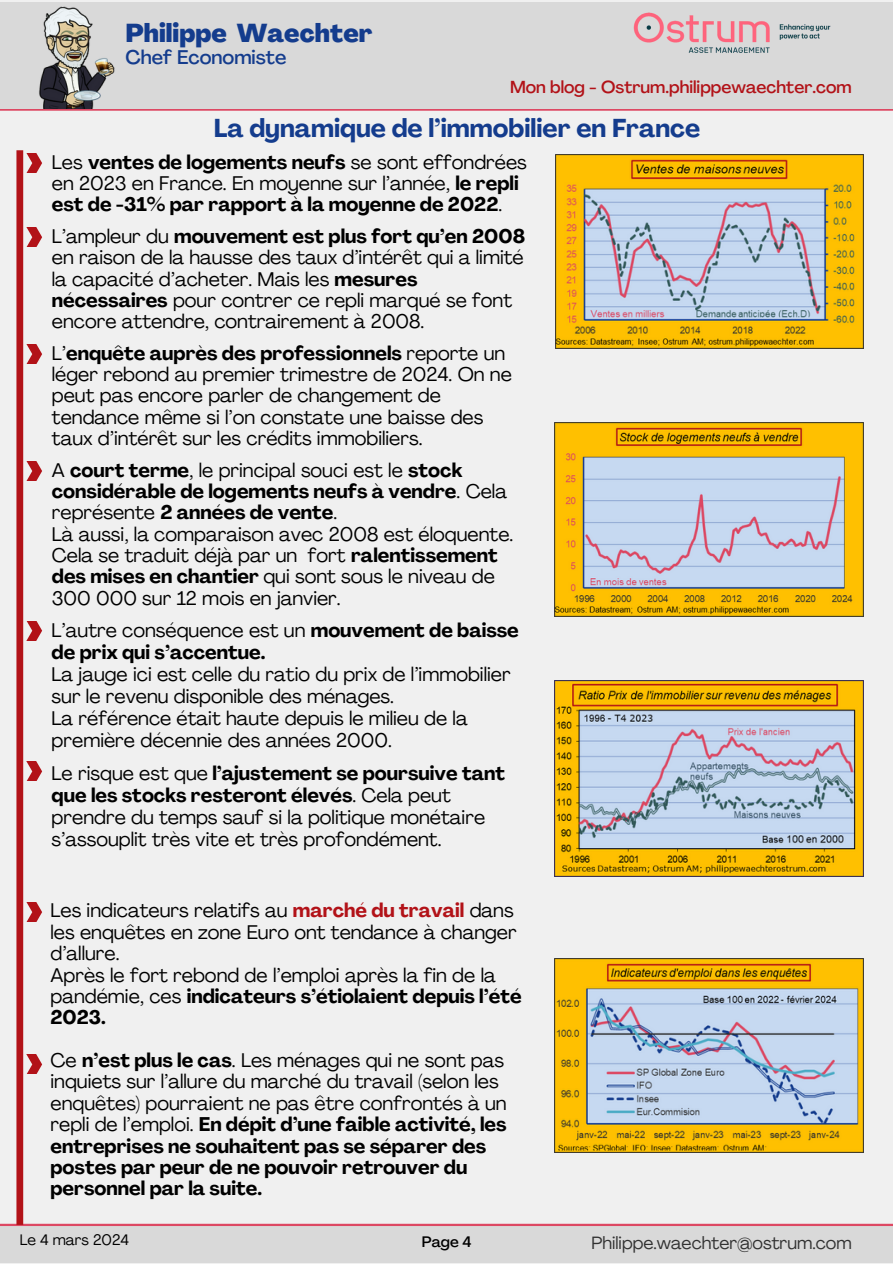
<style>
.page{position:relative;width:893px;height:1264px;background:#fff}
.page>*{position:absolute;margin:0;border:0;box-sizing:border-box;transform-origin:0 0}
.t1{font:700 25.5px "Agrandir";color:#143c8d}
.t2{font:800 25.5px "Agrandir";color:#143c8d}
.t3{font:19.5px/21.3px "Agrandir";color:#000}
.t4{font:700 19.5px/21.3px "Agrandir";color:#000}
.t5{font:500 19.5px "Agrandir";color:#143c8d}
.t6{font:17.55px "Agrandir";color:#313131}
.t7{font:500 17.1px "Agrandir";color:#b21218}
.t8{font:15px "Agrandir";color:#000}
.t9{font:500 15px "Agrandir";color:#000}
.s1{font-weight:400}
.s2{font-weight:700}
.s3{font-weight:700;color:#b21218}
</style>
<div class="page">
<div style="left:0;top:0;width:892px;height:1263px;background:#f0f0f0"></div>
<hr style="left:0;top:108px;width:892px;height:3px;background:#dd4863">
<div style="left:0;top:1225px;width:892px;height:37px;background:#d9d9d9"></div>
<hr style="left:0;top:1223px;width:892px;height:2px;background:#dd4863">
<div style="left:0;top:2px;width:892px;height:106px;background:#d9d9d9"></div>
<img style="left:39px;top:6px;width:76px;height:102px">
<div style="left:16px;top:150px;width:7px;height:1074px;background:#b21218"></div>
<img style="left:633px;top:12px;width:198px;height:41px">
<svg style="left:23px;top:153px;width:19px;height:20px"></svg>
<svg style="left:23px;top:228px;width:19px;height:19px"></svg>
<svg style="left:23px;top:344px;width:19px;height:19px"></svg>
<svg style="left:23px;top:461px;width:19px;height:19px"></svg>
<svg style="left:23px;top:621px;width:19px;height:19px"></svg>
<svg style="left:23px;top:761px;width:19px;height:20px"></svg>
<svg style="left:23px;top:1054px;width:19px;height:19px"></svg>
<img style="left:555px;top:155px;width:308px;height:193px">
<img style="left:554px;top:422px;width:309px;height:195px">
<img style="left:554px;top:681px;width:309px;height:195px">
<img style="left:554px;top:958px;width:309px;height:194px">
<svg style="left:23px;top:902px;width:19px;height:19px"></svg>
<p class="t2" style="left:125px;top:23px;width:248px">Philippe Waechter</p>
<p class="t5" style="left:125px;top:50px;width:162px">Chef Economiste</p>
<h2 class="t7" style="left:510px;top:80px;width:343px">Mon blog - Ostrum.philippewaechter.com</h2>
<h2 class="t1" style="left:214px;top:118px;width:488px">La dynamique de l’immobilier en France</h2>
<p class="t4" style="left:52px;top:153px;width:476px"><span class="s1">Les</span> ventes de logements neufs <span class="s1">se sont effondrées en 2023 en France. En moyenne sur l’année,</span> le repli est de -31% par rapport à la moyenne de 2022<span class="s1">.</span></p>
<p class="t3" style="left:52px;top:227px;width:475px">L’ampleur du <span class="s2">mouvement est plus fort qu’en 2008 </span>en raison de la hausse des taux d’intérêt qui a limité la capacité d’acheter. Mais les <span class="s2">mesures nécessaires</span> pour contrer ce repli marqué se font encore attendre, contrairement à 2008.</p>
<h2 class="t3" style="left:52px;top:344px;width:461px">L’<span class="s2">enquête auprès des professionnels</span> reporte un léger rebond au premier trimestre de 2024. On ne peut pas encore parler de changement de tendance même si l’on constate une baisse des taux d’intérêt sur les crédits immobiliers.</h2>
<p class="t3" style="left:52px;top:461px;width:463px">A <span class="s2">court terme</span>, le principal souci est le <span class="s2">stock considérable de logements neufs à vendre</span>. Cela représente <span class="s2">2 années de vente</span>.<br>Là aussi, la comparaison avec 2008 est éloquente.<br>Cela se traduit déjà par un fort <span class="s2">ralentissement des mises en chantier</span> qui sont sous le niveau de 300 000 sur 12 mois en janvier.</p>
<h2 class="t3" style="left:52px;top:621px;width:468px;line-height:21.9px">L’autre conséquence est un <span class="s2">mouvement de baisse de prix qui s’accentue.<br></span>La jauge ici est celle du ratio du prix de l’immobilier sur le revenu disponible des ménages.<br>La référence était haute depuis le milieu de la première décennie des années 2000.</h2>
<h2 class="t3" style="left:52px;top:764px;width:455px;line-height:21.9px">Le risque est que <span class="s2">l’ajustement se poursuive tant que les stocks resteront élevés</span>. Cela peut prendre du temps sauf si la politique monétaire s’assouplit très vite et très profondément.</h2>
<p class="t3" style="left:50px;top:901px;width:472px">Les indicateurs relatifs au <span class="s3">marché du travail</span> dans les enquêtes en zone Euro ont tendance à changer d’allure.<br>Après le fort rebond de l’emploi après la fin de la pandémie, ces <span class="s2">indicateurs s’étiolaient depuis l’été 2023.</span></p>
<p class="t4" style="left:50px;top:1051px;width:457px"><span class="s1">Ce</span> n’est plus le cas<span class="s1">. Les ménages qui ne sont pas inquiets sur l’allure du marché du travail (selon les enquêtes) pourraient ne pas être confrontés à un repli de l’emploi.</span> En dépit d’une faible activité, les entreprises ne souhaitent pas se séparer des postes par peur de ne pouvoir retrouver du personnel par la suite.</p>
<h2 class="t8" style="left:20px;top:1234px;width:111px">Le 4 mars 2024</h2>
<p class="t9" style="left:422px;top:1235px;width:51px">Page 4</p>
<p class="t6" style="left:591px;top:1235px;width:262px">Philippe.waechter@ostrum.com</p>
</div>
